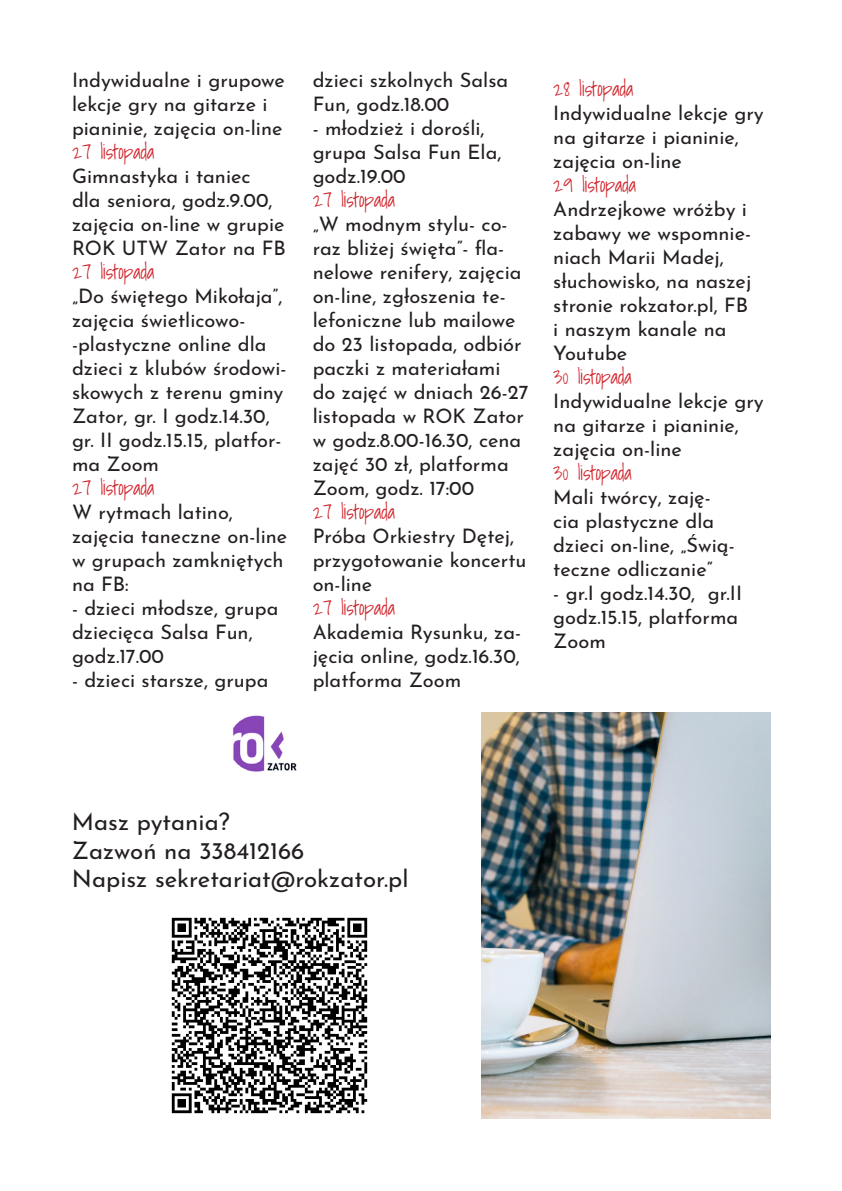
<style>
.page{position:relative;width:842px;height:1191px;background:#fff}
.page>*{position:absolute;margin:0;border:0;box-sizing:border-box;transform-origin:0 0}
.t1{font:24px/28.8px "Josefin Sans";color:#231f20}
.t2{font:20px/24px "Josefin Sans";color:#231f20}
.t3{font:300 20px "Shadows Into";color:#d1232a}
</style>
<div class="page">
<img style="left:481px;top:712px;width:290px;height:407px">
<img style="left:233px;top:715px;width:64px;height:57px">
<img style="left:171px;top:917px;width:197px;height:197px">
<p class="t2" style="left:72px;top:66px;width:214px">Indywidualne i grupowe lekcje gry na gitarze i pianinie, zajęcia on-line</p>
<p class="t3" style="left:72px;top:136px;width:84px">27 listopada</p>
<p class="t2" style="left:72px;top:162px;width:215px">Gimnastyka i taniec<br>dla seniora, godz.9.00, zajęcia on-line w grupie<br>ROK UTW Zator na FB</p>
<p class="t3" style="left:72px;top:256px;width:84px">27 listopada</p>
<p class="t2" style="left:72px;top:282px;width:216px">„Do świętego Mikołaja”, zajęcia świetlicowo--plastyczne online dla dzieci z klubów środowi&shy;skowych z terenu gminy<br>Zator, gr. I godz.14.30, gr. II godz.15.15, platfor&shy;ma Zoom</p>
<p class="t3" style="left:72px;top:472px;width:84px">27 listopada</p>
<p class="t2" style="left:72px;top:498px;width:217px">W rytmach latino, zajęcia taneczne on-line w grupach zamkniętych na FB:</p>
<p class="t2" style="left:72px;top:594px;width:208px">- dzieci młodsze, grupa dziecięca Salsa Fun, godz.17.00</p>
<p class="t2" style="left:72px;top:666px;width:198px">- dzieci starsze, grupa</p>
<p class="t2" style="left:313px;top:66px;width:197px">dzieci szkolnych Salsa<br>Fun, godz.18.00</p>
<p class="t2" style="left:313px;top:114px;width:190px">- młodzież i dorośli, grupa Salsa Fun Ela, godz.19.00</p>
<p class="t3" style="left:313px;top:184px;width:84px">27 listopada</p>
<p class="t2" style="left:313px;top:210px;width:217px">„W modnym stylu- co&shy;raz bliżej święta”- fla&shy;nelowe renifery, zajęcia on-line, zgłoszenia te&shy;lefoniczne lub mailowe do 23 listopada, odbiór paczki z materiałami<br>do zajęć w dniach 26-27 listopada w ROK Zator w godz.8.00-16.30, cena zajęć 30 zł, platforma<br>Zoom, godz. 17:00</p>
<p class="t3" style="left:313px;top:496px;width:84px">27 listopada</p>
<p class="t2" style="left:313px;top:522px;width:215px">Próba Orkiestry Dętej, przygotowanie koncertu on-line</p>
<p class="t3" style="left:313px;top:592px;width:84px">27 listopada</p>
<p class="t2" style="left:313px;top:618px;width:210px;text-align:justify">Akademia Rysunku, za&shy;jęcia online, godz.16.30, platforma Zoom</p>
<p class="t3" style="left:553px;top:72px;width:81px">28 listopada</p>
<p class="t2" style="left:553px;top:98px;width:212px">Indywidualne lekcje gry na gitarze i pianinie, zajęcia on-line</p>
<p class="t3" style="left:553px;top:168px;width:84px">29 listopada</p>
<p class="t2" style="left:553px;top:194px;width:199px">Andrzejkowe wróżby i zabawy we wspomnie&shy;niach Marii Madej, słuchowisko, na naszej stronie rokzator.pl, FB i naszym kanale na<br>Youtube</p>
<p class="t3" style="left:553px;top:360px;width:80px">30 listopada</p>
<p class="t2" style="left:553px;top:386px;width:212px">Indywidualne lekcje gry na gitarze i pianinie, zajęcia on-line</p>
<p class="t3" style="left:553px;top:456px;width:80px">30 listopada</p>
<p class="t2" style="left:553px;top:482px;width:183px">Mali twórcy, zaję&shy;cia plastyczne dla dzieci on-line, „Świą&shy;teczne odliczanie”</p>
<p class="t2" style="left:553px;top:578px;width:190px">- gr.I godz.14.30, gr.II godz.15.15, platforma<br>Zoom</p>
<p class="t1" style="left:72px;top:804px;width:338px">Masz pytania?<br>Zazwoń na 338412166<br>Napisz sekretariat@rokzator.pl</p>
</div>
